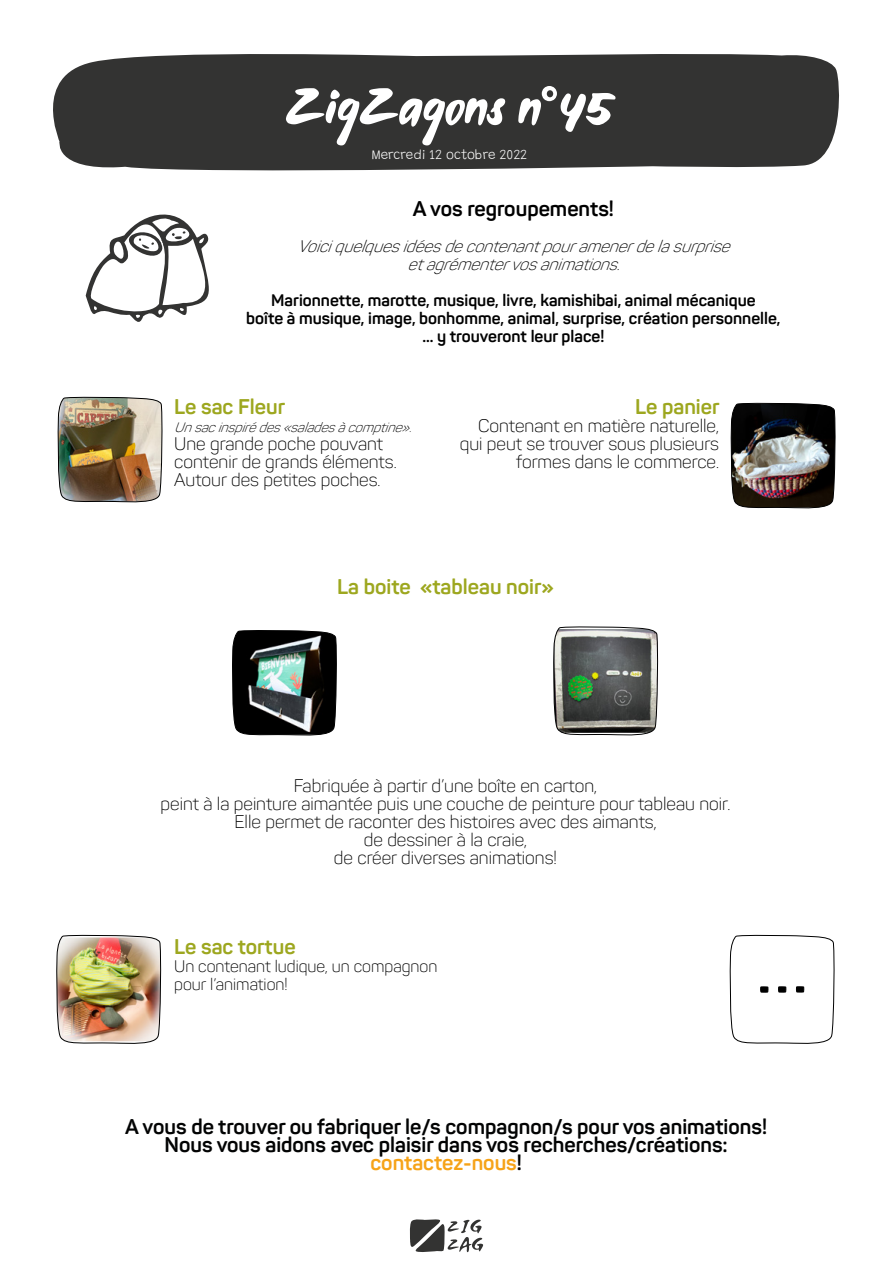
<style>
.page{position:relative;width:893px;height:1263px;background:#fff}
.page>*{position:absolute;margin:0;border:0;box-sizing:border-box;transform-origin:0 0}
.t1{font:700 54px "Fleepavlop";color:#fff}
.t2{font:700 21px/18px "Panton";color:#020303;text-align:center}
.t3{font:700 21px "Panton";color:#9da71f}
.t4{font:700 21px "Panton";color:#000}
.t5{font:300 18px/18px "Panton";color:#000;text-align:center}
.t6{font:700 16.5px/18px "Panton";color:#000;text-align:center}
.t7{font:italic 300 16.5px/18px "Panton";color:#000;text-align:center}
.t8{font:300 16.5px/18px "Panton";color:#000}
.t9{font:italic 300 13.5px "Panton";color:#000}
.t10{font:200 13.5px "Grandstander";color:#fff}
.s1{color:#f6a318}
</style>
<div class="page">
<div style="left:53px;top:54px;width:786px;height:117px;background:#333332"></div>
<svg style="left:409px;top:1219px;width:74px;height:34px"></svg>
<svg style="left:86px;top:214px;width:123px;height:108px"></svg>
<img style="left:57px;top:397px;width:106px;height:106px">
<img style="left:730px;top:403px;width:106px;height:106px">
<img style="left:56px;top:934px;width:106px;height:110px">
<img style="left:232px;top:630px;width:105px;height:106px">
<img style="left:553px;top:626px;width:106px;height:110px">
<svg style="left:729px;top:934px;width:106px;height:110px"></svg>
<h1 class="t1" style="left:286px;top:66px;width:328px">ZigZagons n°45</h1>
<p class="t10" style="left:371px;top:144px;width:157px">Mercredi 12 octobre 2022</p>
<p class="t4" style="left:413px;top:196px;width:203px">A vos regroupements!</p>
<p class="t7" style="left:298px;top:237px;width:440px">Voiciquelquesidéesdecontenantpouramenerdelasurprise etagrémentervosanimations.</p>
<p class="t6" style="left:246px;top:291px;width:536px">Marionnette, marotte, musique, livre, kamishibai, animal mécanique<br>boîte à musique, image, bonhomme, animal, surprise, création personnelle, ... y trouveront leur place!</p>
<p class="t3" style="left:174px;top:394px;width:112px">Le sac Fleur</p>
<p class="t9" style="left:174px;top:419px;width:244px">Unsacinspirédes«saladesàcomptine».</p>
<p class="t5" style="left:174px;top:435px;width:224px;text-align:left">Une grande poche pouvant contenir de grands éléments.<br>Autour des petites poches.</p>
<p class="t3" style="left:635px;top:394px;width:86px">Le panier</p>
<p class="t5" style="left:460px;top:417px;width:261px;text-align:right">Contenant en matière naturelle, qui peut se trouver sous plusieurs formes dans le commerce.</p>
<p class="t3" style="left:337px;top:574px;width:218px">La boite «tableau noir»</p>
<p class="t5" style="left:161px;top:777px;width:571px">Fabriquée à partir d’une boîte en carton,<br>peint à la peinture aimantée puis une couche de peinture pour tableau noir.<br>Elle permet de raconter des histoires avec des aimants,<br>de dessiner à la craie,<br>de créer diverses animations!</p>
<p class="t3" style="left:174px;top:934px;width:123px">Le sac tortue</p>
<p class="t8" style="left:174px;top:957px;width:265px">Un contenant ludique, un compagnon pour l’animation!</p>
<p class="t2" style="left:125px;top:1117px;width:643px">A vous de trouver ou fabriquer le/s compagnon/s pour vos animations!<br>Nous vous aidons avec plaisir dans vos recherches/créations: <span class="s1">contactez-nous</span>!</p>
</div>
